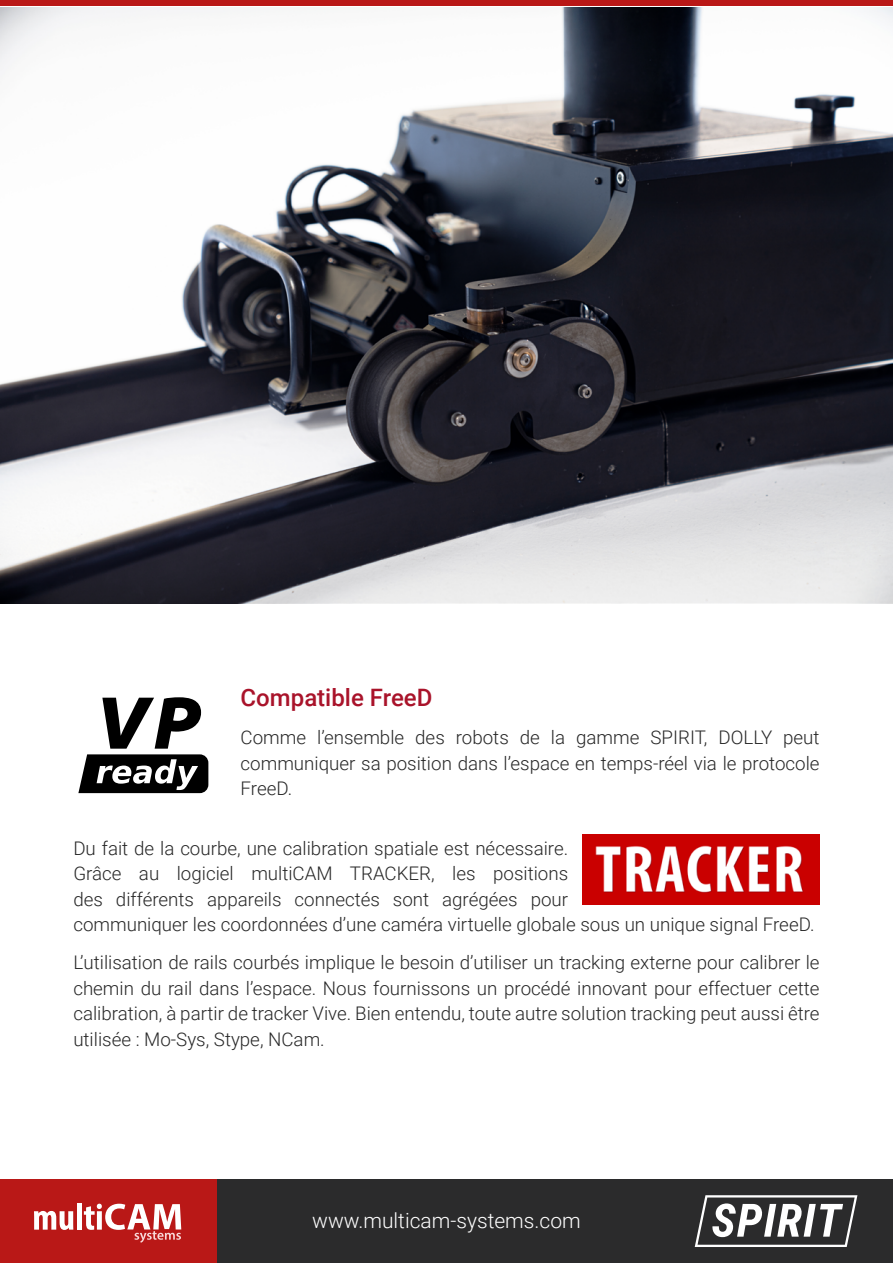
<style>
.page{position:relative;width:893px;height:1263px;background:#fff}
.page>*{position:absolute;margin:0;border:0;box-sizing:border-box;transform-origin:0 0}
.t1{font:500 24px "Roboto";color:#a9132a}
.t2{font:300 21px "Roboto";color:#fff}
.t3{font:300 18.75px/25.5px "Roboto";color:#272727;text-align:justify}
</style>
<div class="page">
<div style="left:0;top:1179px;width:893px;height:84px;background:#2b2b2c"></div>
<div style="left:0;top:1179px;width:217px;height:84px;background:#b91817"></div>
<svg style="left:34px;top:1211px;width:39px;height:19px"></svg>
<div style="left:77px;top:1203px;width:5px;height:26px;background:#fff"></div>
<svg style="left:84px;top:1204px;width:97px;height:39px"></svg>
<svg style="left:695px;top:1195px;width:162px;height:52px"></svg>
<div style="left:0;top:0;width:893px;height:6px;background:#b91817"></div>
<img style="left:582px;top:835px;width:238px;height:70px">
<img style="left:0;top:7px;width:893px;height:596px">
<svg style="left:78px;top:754px;width:130px;height:39px"></svg>
<p class="t1" style="left:241px;top:681px;width:193px">Compatible FreeD</p>
<p class="t3" style="left:241px;top:724px;width:580px">Comme l’ensemble des robots de la gamme SPIRIT, DOLLY peut communiquer sa position dans l’espace en temps-réel via le protocole FreeD.</p>
<p class="t3" style="left:73px;top:834px;width:743px;text-align:left">Du fait de la courbe, une calibration spatiale est nécessaire.<br>Grâce au logiciel multiCAM TRACKER, les positions<br>des différents appareils connectés sont agrégées pour<br>communiquer les coordonnées d’une caméra virtuelle globale sous un unique signal FreeD.</p>
<p class="t3" style="left:73px;top:949px;width:748px">L’utilisation de rails courbés implique le besoin d’utiliser un tracking externe pour calibrer le chemin du rail dans l’espace. Nous fournissons un procédé innovant pour effectuer cette calibration, à partir de tracker Vive. Bien entendu, toute autre solution tracking peut aussi être utilisée : Mo-Sys, Stype, NCam.</p>
<p class="t2" style="left:312px;top:1206px;width:270px">www.multicam-systems.com</p>
</div>
